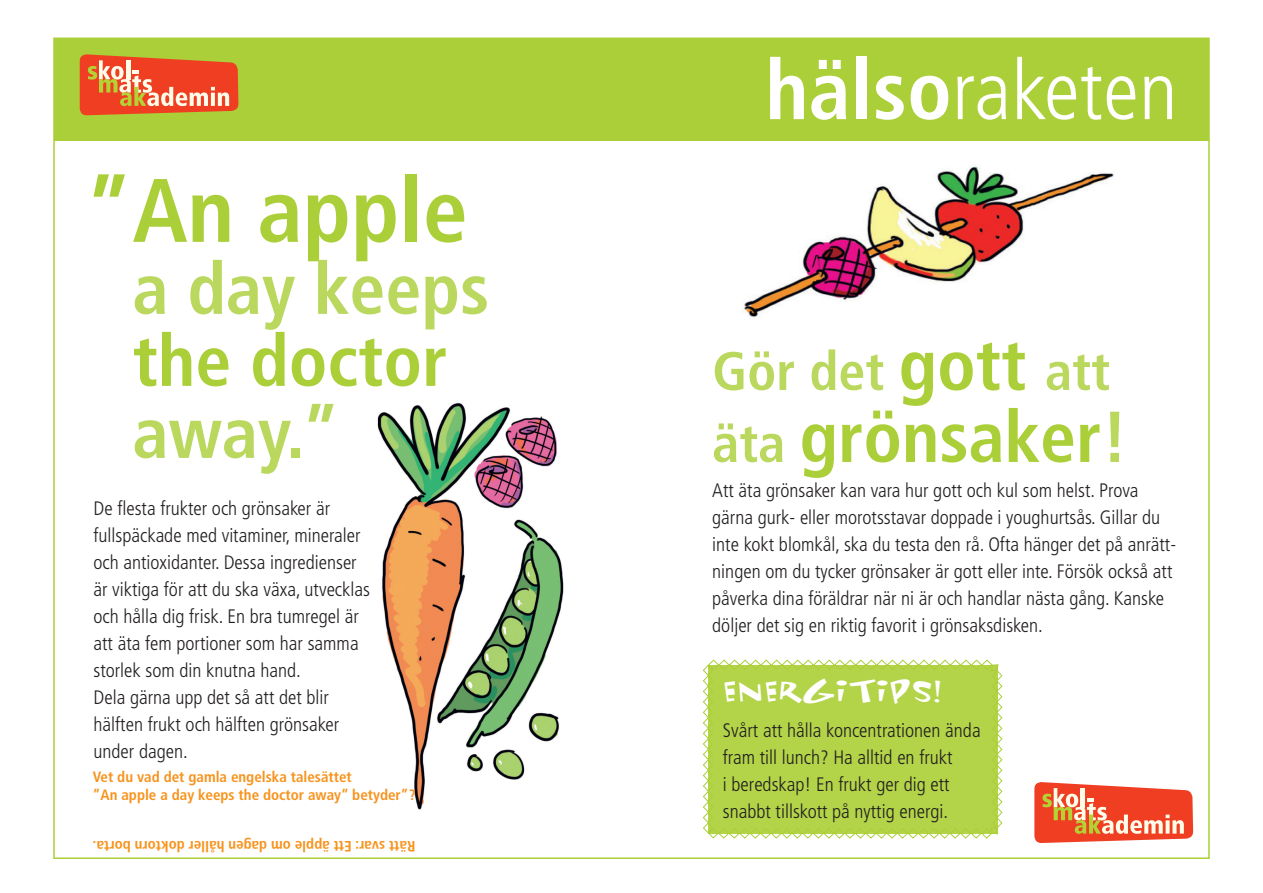
<style>
.page{position:relative;width:1263px;height:893px;background:#fff}
.page>*{position:absolute;margin:0;border:0;box-sizing:border-box;transform-origin:0 0}
.t1{font:700 condensed 90px "Frutiger";color:#abcf38}
.t2{font:300 condensed 83.1px "Frutiger";letter-spacing:.005em;color:#fff}
.t3{font:700 condensed 72px/72px "Frutiger";color:#bad75e}
.t4{font:700 condensed 72px "Frutiger";color:#abcf38}
.t5{font:700 condensed 54px "Frutiger";color:#bad75e}
.t6{font:28.5px "Funhouse";color:#fff}
.t7{font:300 condensed 19.5px/27px "Frutiger";color:#231f20}
.t8{font:700 condensed 15px "Frutiger";color:#f7931d}
.s1{color:#abcf38}
.s2{font-weight:700}
.s3{font-size:72px;color:#abcf38}
.s4{font-size:54px;color:#bad75e}
.s5{color:#bad75e}
</style>
<div class="page">
<img style="left:744px;top:166px;width:370px;height:152px">
<div style="left:54px;top:38px;width:1155px;height:102px;background:#abcf38"></div>
<svg style="left:80px;top:54px;width:159px;height:61px;background:#e66f40"></svg>
<svg style="left:1034px;top:782px;width:159px;height:61px;background:#ef7456"></svg>
<img style="left:377px;top:403px;width:187px;height:407px">
<svg style="left:702px;top:659px;width:301px;height:180px;background:#b8d656"></svg>
<p class="t1" style="left:86px;top:157px;width:383px">”An apple</p>
<p class="t3" style="left:133px;top:253px;width:358px">a day keeps <span class="s1">the doctor </span>away.”</p>
<p class="t7" style="left:94px;top:495px;width:278px">De flesta frukter och grönsaker är fullspäckade med vitaminer, mineraler och antioxidanter. Dessa ingredienser är viktiga för att du ska växa, utvecklas och hålla dig frisk. En bra tumregel är att äta fem portioner som har samma storlek som din knutna hand.</p>
<p class="t7" style="left:94px;top:684px;width:237px">Dela gärna upp det så att det blir</p>
<p class="t7" style="left:94px;top:711px;width:247px">hälften frukt och hälften grönsaker under dagen.</p>
<p class="t8" style="left:93px;top:768px;width:261px">Vet du vad det gamla engelska talesättet</p>
<p class="t8" style="left:93px;top:786px;width:324px">”An apple a day keeps the doctor away” betyder”?</p>
<p class="t8" style="left:415px;top:855px;width:324px;rotate:-180deg">Rätt svar: Ett äpple om dagen håller doktorn borta.</p>
<p class="t2" style="left:765px;top:43px;width:414px"><span class="s2">hälso</span>raketen</p>
<p class="t5" style="left:712px;top:339px;width:399px">Gör det <span class="s3">gott</span> att</p>
<p class="t4" style="left:712px;top:394px;width:417px"><span class="s4">äta</span> grönsaker<span class="s5">!</span></p>
<p class="t7" style="left:712px;top:477px;width:465px">Att äta grönsaker kan vara hur gott och kul som helst. Prova gärna gurk- eller morotsstavar doppade i youghurtsås. Gillar du inte kokt blomkål, ska du testa den rå. Ofta hänger det på anrätt&shy;ningen om du tycker grönsaker är gott eller inte. Försök också att påverka dina föräldrar när ni är och handlar nästa gång. Kanske döljer det sig en riktig favorit i grönsaksdisken.</p>
<p class="t6" style="left:723px;top:674px;width:220px">ENERGITIPS!</p>
<p class="t7" style="left:723px;top:717px;width:259px">Svårt att hålla koncentrationen ända fram till lunch? Ha alltid en frukt<br>i beredskap! En frukt ger dig ett snabbt tillskott på nyttig energi.</p>
</div>
